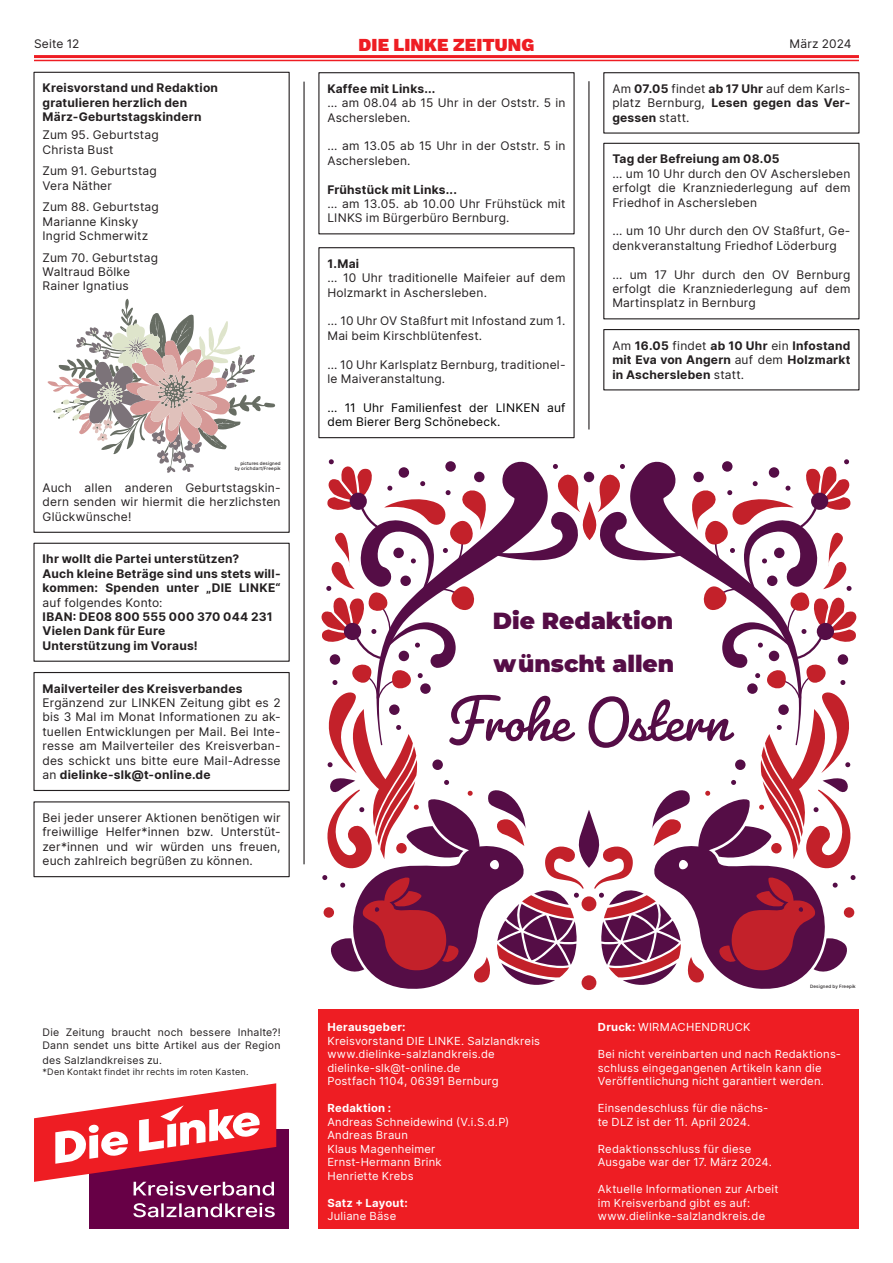
<style>
.page{position:relative;width:893px;height:1263px;background:#fff}
.page>*{position:absolute;margin:0;border:0;box-sizing:border-box;transform-origin:0 0}
.t1{font:66.6px "Pacifico";color:#550d46}
.t2{font:900 23.4px "Montserrat";color:#550d46}
.t3{font:900 18px "Work Sans";letter-spacing:.01em;color:#ee1d23}
.t4{font:12px/14.4px "Inter";letter-spacing:.02em;color:#231f20}
.t5{font:700 12px/14.4px "Inter";letter-spacing:.02em;color:#231f20}
.t6{font:12px/14.4px "Inter";letter-spacing:.02em;color:#000001}
.t7{font:11.25px/13.5px "Inter";letter-spacing:.02em;color:#fff}
.t8{font:700 11.25px "Inter";letter-spacing:.02em;color:#fff}
.t9{font:10.5px/12.6px "Inter";letter-spacing:.025em;color:#231f20}
.t10{font:9px "Inter";letter-spacing:.025em;color:#231f20}
.t11{font:500 4.5px/5.4px "Inter";letter-spacing:.025em;color:#231f20;text-align:right}
.s1{font-weight:700}
.s2{font-weight:400}
</style>
<div class="page">
<div style="left:319px;top:1010px;width:540px;height:219px;background:#ee1d23"></div>
<hr style="left:303px;top:82px;width:2px;height:782px;background:#231f20">
<hr style="left:588px;top:81px;width:1px;height:348px;background:#231f20">
<div style="left:90px;top:1129px;width:199px;height:100px;background:#670046"></div>
<svg style="left:133px;top:1203px;width:142px;height:14px"></svg>
<svg style="left:34px;top:1083px;width:242px;height:113px"></svg>
<div style="left:33px;top:543px;width:257px;height:119px;border:1px solid #231f20"></div>
<div style="left:33px;top:801px;width:257px;height:76px;border:1px solid #231f20"></div>
<div style="left:33px;top:72px;width:257px;height:461px;border:1px solid #231f20"></div>
<div style="left:318px;top:247px;width:257px;height:191px;border:1px solid #231f20"></div>
<div style="left:33px;top:672px;width:257px;height:119px;border:1px solid #231f20"></div>
<div style="left:318px;top:72px;width:257px;height:162px;border:1px solid #231f20"></div>
<div style="left:603px;top:72px;width:256px;height:62px;border:1px solid #231f20"></div>
<div style="left:603px;top:329px;width:256px;height:61px;border:1px solid #231f20"></div>
<div style="left:603px;top:143px;width:256px;height:176px;border:1px solid #231f20"></div>
<svg style="left:321px;top:459px;width:536px;height:532px"></svg>
<svg style="left:48px;top:299px;width:227px;height:174px"></svg>
<hr style="left:34px;top:55px;width:825px;height:3px;background:#ee1d23">
<hr style="left:34px;top:60px;width:825px;height:1px;background:#ee1d23">
<p class="t4" style="left:34px;top:36px;width:47px">Seite 12</p>
<h3 class="t3" style="left:359px;top:31px;width:177px">DIE LINKE ZEITUNG</h3>
<p class="t4" style="left:789px;top:36px;width:64px">März 2024</p>
<p class="t5" style="left:43px;top:80px;width:177px">Kreisvorstand und Redaktion gratulieren herzlich den<br>März-Geburtstagskindern</p>
<p class="t4" style="left:43px;top:127px;width:118px">Zum 95. Geburtstag<br>Christa Bust</p>
<p class="t4" style="left:43px;top:163px;width:116px">Zum 91. Geburtstag<br>Vera Näther</p>
<p class="t4" style="left:43px;top:199px;width:118px">Zum 88. Geburtstag<br>Marianne Kinsky<br>Ingrid Schmerwitz</p>
<p class="t4" style="left:43px;top:250px;width:117px">Zum 70. Geburtstag<br>Waltraud Bölke<br>Rainer Ignatius</p>
<p class="t11" style="left:235px;top:460px;width:47px">pictures designed by orichdart/Freepik</p>
<p class="t4" style="left:43px;top:480px;width:240px;text-align:justify">Auch allen anderen Geburtstagskin&shy;dern senden wir hiermit die herzlichsten Glückwünsche!</p>
<p class="t5" style="left:43px;top:551px;width:240px">Ihr wollt die Partei unterstützen?<br>Auch kleine Beträge sind uns stets will&shy;kommen: Spenden unter „DIE LINKE“</p>
<p class="t4" style="left:43px;top:595px;width:121px">auf folgendes Konto:</p>
<p class="t5" style="left:43px;top:609px;width:232px">IBAN: DE08 800 555 000 370 044 231<br>Vielen Dank für Eure<br>Unterstützung im Voraus!</p>
<p class="t5" style="left:43px;top:681px;width:202px">Mailverteiler des Kreisverbandes</p>
<p class="t4" style="left:43px;top:695px;width:240px;text-align:justify">Ergänzend zur LINKEN Zeitung gibt es 2 bis 3 Mal im Monat Informationen zu ak&shy;tuellen Entwicklungen per Mail. Bei Inte&shy;resse am Mailverteiler des Kreisverban&shy;des schickt uns bitte eure Mail-Adresse an <span class="s1">dielinke-slk@t-online.de</span></p>
<p class="t4" style="left:43px;top:810px;width:240px;text-align:justify">Bei jeder unserer Aktionen benötigen wir freiwillige Helfer*innen bzw. Unterstüt&shy;zer*innen und wir würden uns freuen, euch zahlreich begrüßen zu können.</p>
<p class="t9" style="left:43px;top:1026px;width:240px">Die Zeitung braucht noch bessere Inhalte?!<br>Dann sendet uns bitte Artikel aus der Region</p>
<p class="t9" style="left:43px;top:1053px;width:121px">des Salzlandkreises zu.</p>
<p class="t10" style="left:43px;top:1065px;width:208px">*Den Kontakt findet ihr rechts im roten Kasten.</p>
<p class="t5" style="left:327px;top:81px;width:110px">Kaffee mit Links...</p>
<p class="t4" style="left:327px;top:95px;width:240px">... am 08.04 ab 15 Uhr in der Oststr. 5 in<br>Aschersleben.</p>
<p class="t4" style="left:327px;top:139px;width:240px">... am 13.05 ab 15 Uhr in der Oststr. 5 in<br>Aschersleben.</p>
<p class="t5" style="left:327px;top:182px;width:131px">Frühstück mit Links...</p>
<p class="t4" style="left:327px;top:196px;width:240px">... am 13.05. ab 10.00 Uhr Frühstück mit<br>LINKS im Bürgerbüro Bernburg.</p>
<p class="t5" style="left:327px;top:256px;width:33px">1.Mai</p>
<p class="t4" style="left:327px;top:270px;width:240px">... 10 Uhr traditionelle Maifeier auf dem<br>Holzmarkt in Aschersleben.</p>
<p class="t4" style="left:327px;top:314px;width:240px">... 10 Uhr OV Staßfurt mit Infostand zum 1.<br>Mai beim Kirschblütenfest.</p>
<p class="t4" style="left:327px;top:357px;width:240px">... 10 Uhr Karlsplatz Bernburg, traditionel&shy;le Maiveranstaltung.</p>
<p class="t6" style="left:327px;top:400px;width:240px">... 11 Uhr Familienfest der LINKEN auf dem Bierer Berg Schönebeck.</p>
<p class="t4" style="left:612px;top:81px;width:240px;text-align:justify">Am <span class="s1">07.05</span> findet <span class="s1">ab 17 Uhr</span> auf dem Karls&shy;platz Bernburg, <span class="s1">Lesen gegen das Ver&shy;gessen</span> statt.</p>
<p class="t5" style="left:612px;top:151px;width:169px">Tag der Befreiung am 08.05</p>
<p class="t4" style="left:612px;top:166px;width:240px;text-align:justify">... um 10 Uhr durch den OV Aschersleben erfolgt die Kranzniederlegung auf dem Friedhof in Aschersleben</p>
<p class="t4" style="left:612px;top:224px;width:240px">... um 10 Uhr durch den OV Staßfurt, Ge&shy;denkveranstaltung Friedhof Löderburg</p>
<p class="t4" style="left:612px;top:267px;width:240px;text-align:justify">... um 17 Uhr durch den OV Bernburg erfolgt die Kranzniederlegung auf dem Martinsplatz in Bernburg</p>
<p class="t5" style="left:612px;top:338px;width:240px;text-align:justify"><span class="s2">Am</span> 16.05 <span class="s2">findet</span> ab 10 Uhr <span class="s2">ein</span> Infostand mit Eva von Angern <span class="s2">auf dem</span> Holzmarkt in Aschersleben <span class="s2">statt.</span></p>
<h2 class="t2" style="left:493px;top:603px;width:182px">Die Redaktion</h2>
<h2 class="t2" style="left:493px;top:646px;width:182px">wünscht allen</h2>
<h1 class="t1" style="left:449px;top:679px;width:282px">Frohe Ostern</h1>
<p class="t11" style="left:810px;top:983px;width:47px">Designed by Freepik</p>
<p class="t8" style="left:327px;top:1019px;width:80px">Herausgeber:</p>
<p class="t7" style="left:327px;top:1033px;width:214px">Kreisvorstand DIE LINKE. Salzlandkreis www.dielinke-salzlandkreis.de dielinke-slk@t-online.de<br>Postfach 1104, 06391 Bernburg</p>
<p class="t8" style="left:327px;top:1100px;width:65px">Redaktion :</p>
<p class="t7" style="left:327px;top:1114px;width:183px">Andreas Schneidewind (V.i.S.d.P)<br>Andreas Braun<br>Klaus Magenheimer<br>Ernst-Hermann Brink<br>Henriette Krebs</p>
<p class="t8" style="left:327px;top:1194px;width:82px">Satz + Layout:</p>
<p class="t7" style="left:327px;top:1209px;width:70px">Juliane Bäse</p>
<p class="t7" style="left:598px;top:1020px;width:154px"><span class="s1">Druck:</span> WIRMACHENDRUCK</p>
<p class="t7" style="left:598px;top:1047px;width:245px">Bei nicht vereinbarten und nach Redaktions&shy;schluss eingegangenen Artikeln kann die<br>Veröffentlichung nicht garantiert werden.</p>
<p class="t7" style="left:598px;top:1101px;width:172px">Einsendeschluss für die nächs&shy;te DLZ ist der 11. April 2024.</p>
<p class="t7" style="left:598px;top:1142px;width:176px">Redaktionsschluss für diese<br>Ausgabe war der 17. März 2024.</p>
<p class="t7" style="left:598px;top:1182px;width:182px">Aktuelle Informationen zur Arbeit im Kreisverband gibt es auf: www.dielinke-salzlandkreis.de</p>
</div>
